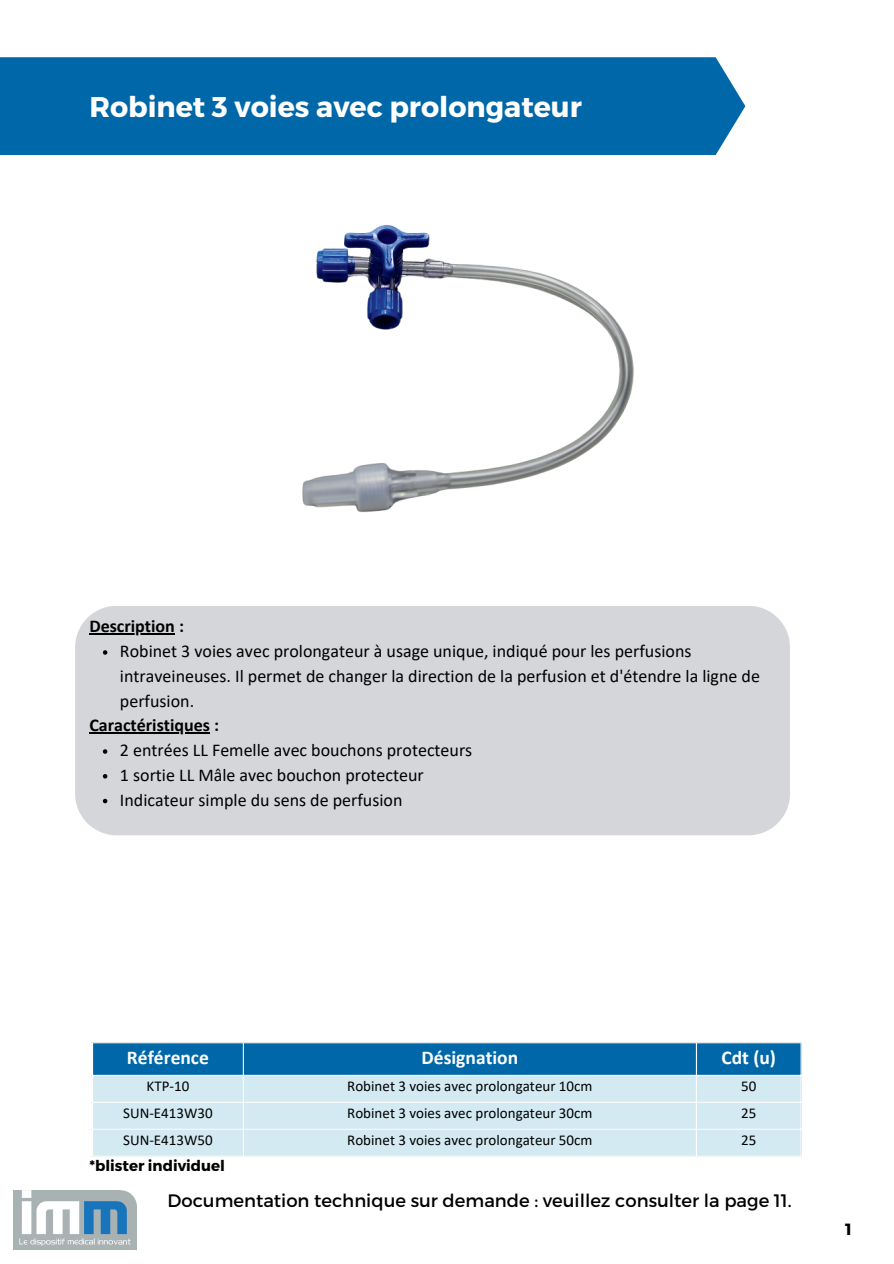
<style>
.page{position:relative;width:894px;height:1264px;background:#fff}
.page>*{position:absolute;margin:0;border:0;box-sizing:border-box;transform-origin:0 0}
.t1{font:700 28.5px "Montserrat";color:#fff}
.t2{font:700 19.5px "Calibri";color:#fff}
.t3{font:18px/24.8px "Calibri";color:#000}
.t4{font:18px "Montserrat";color:#000}
.t5{font:700 18px "Calibri";color:#000}
.t6{font:700 16.2px "Montserrat";color:#000}
.t7{font:15px "Calibri";color:#000}
.t8{font:700 15px "Montserrat";color:#000}
</style>
<div class="page">
<div style="left:75px;top:606px;width:714px;height:229px;background:#d4d6d9"></div>
<img style="left:302px;top:225px;width:332px;height:288px">
<div style="left:0;top:57px;width:745px;height:98px;background:#0068a9"></div>
<img style="left:13px;top:1190px;width:124px;height:59px">
<div style="left:93px;top:1043px;width:707px;height:31px;background:#0068a9"></div>
<div style="left:93px;top:1076px;width:707px;height:79px;background:#d3eaf3"></div>
<hr style="left:243px;top:1043px;width:1px;height:112px;background:#fff">
<hr style="left:695px;top:1043px;width:1px;height:112px;background:#fff">
<hr style="left:92px;top:1101px;width:709px;height:1px;background:#fff">
<hr style="left:92px;top:1128px;width:709px;height:1px;background:#fff">
<hr style="left:89px;top:633px;width:86px;height:1px;background:#000">
<svg style="left:103px;top:650px;width:4px;height:4px"></svg>
<hr style="left:89px;top:732px;width:121px;height:1px;background:#000">
<svg style="left:103px;top:749px;width:4px;height:4px"></svg>
<svg style="left:103px;top:774px;width:4px;height:4px"></svg>
<svg style="left:103px;top:798px;width:4px;height:5px"></svg>
<p class="t1" style="left:89px;top:88px;width:494px">Robinet 3 voies avec prolongateur</p>
<p class="t5" style="left:89px;top:618px;width:96px">Description :</p>
<p class="t3" style="left:120px;top:640px;width:641px">Robinet 3 voies avec prolongateur à usage unique, indiqué pour les perfusions intraveineuses. Il permet de changer la direction de la perfusion et d'étendre la ligne de perfusion.</p>
<p class="t5" style="left:89px;top:717px;width:131px">Caractéristiques :</p>
<p class="t3" style="left:120px;top:739px;width:354px">2 entrées LL Femelle avec bouchons protecteurs</p>
<p class="t3" style="left:120px;top:764px;width:305px">1 sortie LL Mâle avec bouchon protecteur</p>
<p class="t3" style="left:120px;top:788px;width:284px">Indicateur simple du sens de perfusion</p>
<h1 class="t2" style="left:127px;top:1048px;width:83px">Référence</h1>
<p class="t2" style="left:421px;top:1048px;width:98px">Désignation</p>
<h2 class="t2" style="left:721px;top:1048px;width:56px">Cdt (u)</h2>
<p class="t7" style="left:146px;top:1079px;width:44px">KTP-10</p>
<h2 class="t7" style="left:347px;top:1079px;width:247px">Robinet 3 voies avec prolongateur 10cm</h2>
<p class="t7" style="left:741px;top:1079px;width:17px">50</p>
<p class="t7" style="left:123px;top:1106px;width:91px">SUN-E413W30</p>
<p class="t7" style="left:347px;top:1106px;width:247px">Robinet 3 voies avec prolongateur 30cm</p>
<p class="t7" style="left:741px;top:1106px;width:17px">25</p>
<p class="t7" style="left:123px;top:1133px;width:91px">SUN-E413W50</p>
<p class="t7" style="left:347px;top:1133px;width:247px">Robinet 3 voies avec prolongateur 50cm</p>
<p class="t7" style="left:741px;top:1133px;width:17px">25</p>
<p class="t8" style="left:89px;top:1155px;width:137px">*blister individuel</p>
<p class="t4" style="left:167px;top:1188px;width:625px">Documentation technique sur demande : veuillez consulter la page 11.</p>
<p class="t6" style="left:845px;top:1218px;width:8px">1</p>
</div>
